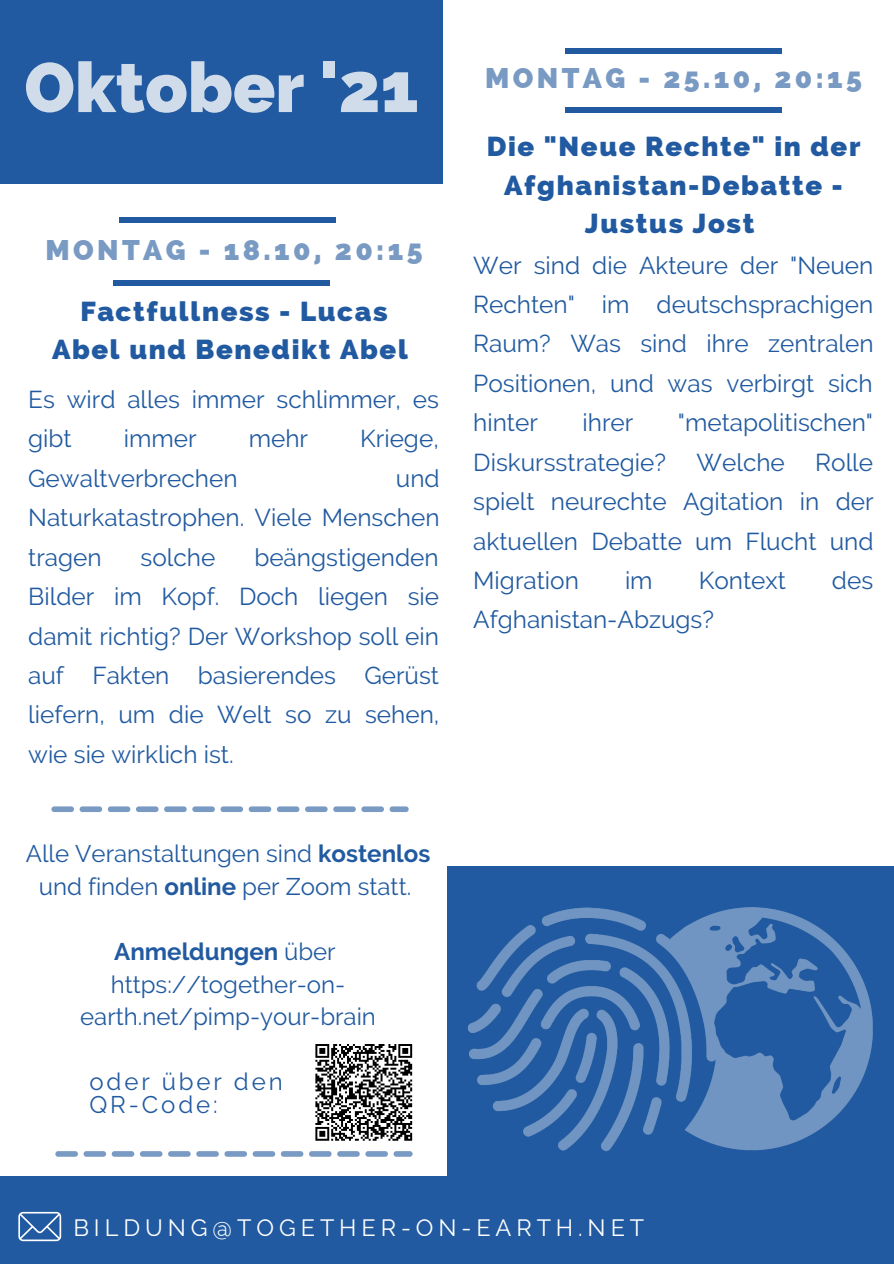
<style>
.page{position:relative;width:894px;height:1264px;background:#fff}
.page>*{position:absolute;margin:0;border:0;box-sizing:border-box;transform-origin:0 0}
.t1{font:800 69.6px "Raleway";color:#d1dceb}
.t2{font:800 28.5px "Raleway";letter-spacing:.12em;color:#799ac3}
.t3{font:800 27.45px/38.2px "Raleway";letter-spacing:.06em;color:#215aa0;text-align:center}
.t4{font:24.3px/39.5px "Raleway";color:#215aa0;text-align:justify}
.t5{font:24px/32.7px "Raleway";color:#215aa0;text-align:center}
.t6{font:700 24px "Raleway";color:#215aa0}
.t7{font:24px "Raleway";letter-spacing:.12em;color:#215aa0}
.t8{font:23.55px "Raleway";letter-spacing:.21em;color:#fff}
.s1{font-weight:700}
.s2{font-weight:400}
</style>
<div class="page">
<div style="left:0;top:0;width:893px;height:1263px;background:#215aa0"></div>
<div style="left:0;top:184px;width:447px;height:991px;background:#fff"></div>
<div style="left:443px;top:0;width:450px;height:865px;background:#fff"></div>
<div style="left:565px;top:48px;width:216px;height:5px;background:#215aa0"></div>
<div style="left:565px;top:107px;width:216px;height:5px;background:#215aa0"></div>
<div style="left:119px;top:217px;width:216px;height:5px;background:#215aa0"></div>
<div style="left:113px;top:280px;width:216px;height:6px;background:#215aa0"></div>
<img style="left:467px;top:907px;width:406px;height:245px">
<svg style="left:51px;top:806px;width:357px;height:6px"></svg>
<svg style="left:55px;top:1151px;width:357px;height:5px"></svg>
<svg style="left:18px;top:1211px;width:43px;height:30px"></svg>
<svg style="left:315px;top:1044px;width:97px;height:96px"></svg>
<p class="t1" style="left:24px;top:47px;width:395px">Oktober '21</p>
<p class="t2" style="left:45px;top:233px;width:378px">MONTAG - 18.10, 20:15</p>
<p class="t3" style="left:52px;top:292px;width:357px">Factfullness - Lucas<br>Abel und Benedikt Abel</p>
<p class="t4" style="left:28px;top:379px;width:412px">Es wird alles immer schlimmer, es gibt</p>
<p class="t4" style="left:124px;top:419px;width:74px">immer</p>
<p class="t4" style="left:249px;top:419px;width:61px">mehr</p>
<p class="t4" style="left:360px;top:419px;width:80px">Kriege,</p>
<p class="t4" style="left:28px;top:458px;width:211px">Gewaltverbrechen</p>
<p class="t4" style="left:28px;top:458px;width:413px;text-indent:367px">und Naturkatastrophen. Viele Menschen tragen</p>
<p class="t4" style="left:28px;top:537px;width:412px;text-indent:226px">beängstigenden Bilder im Kopf. Doch liegen sie damit richtig? Der Workshop soll ein auf Fakten basierendes Gerüst liefern, um die Welt so zu sehen, wie sie wirklich ist.</p>
<p class="t4" style="left:140px;top:537px;width:76px">solche</p>
<p class="t5" style="left:26px;top:837px;width:406px">Alle Veranstaltungen sind <span class="s1">kostenlos </span>und finden <span class="s1">online</span> per Zoom statt.</p>
<p class="t6" style="left:114px;top:937px;width:223px">Anmeldungen <span class="s2">über</span></p>
<p class="t5" style="left:80px;top:967px;width:297px">https://together-on&shy;earth.net/pimp-your-brain</p>
<p class="t7" style="left:89px;top:1066px;width:195px">oder über den</p>
<p class="t5" style="left:89px;top:1088px;width:130px">QR-Code:</p>
<p class="t2" style="left:485px;top:61px;width:378px">MONTAG - 25.10, 20:15</p>
<p class="t3" style="left:486px;top:128px;width:375px">Die "Neue Rechte" in der<br>Afghanistan-Debatte -<br>Justus Jost</p>
<p class="t4" style="left:473px;top:245px;width:402px">Wer sind die Akteure der "Neuen Rechten" im deutschsprachigen Raum? Was sind ihre zentralen Positionen, und was verbirgt sich hinter</p>
<p class="t4" style="left:473px;top:403px;width:402px;text-indent:204px">"metapolitischen" Diskursstrategie? Welche Rolle spielt neurechte Agitation in der aktuellen Debatte um Flucht und Migration</p>
<p class="t4" style="left:582px;top:403px;width:52px">ihrer</p>
<p class="t4" style="left:624px;top:560px;width:29px">im</p>
<p class="t4" style="left:698px;top:560px;width:89px">Kontext</p>
<p class="t4" style="left:831px;top:560px;width:43px">des</p>
<p class="t4" style="left:473px;top:600px;width:242px">Afghanistan-Abzugs?</p>
<p class="t8" style="left:73px;top:1214px;width:572px">BILDUNG@TOGETHER-ON-EARTH.NET</p>
</div>
